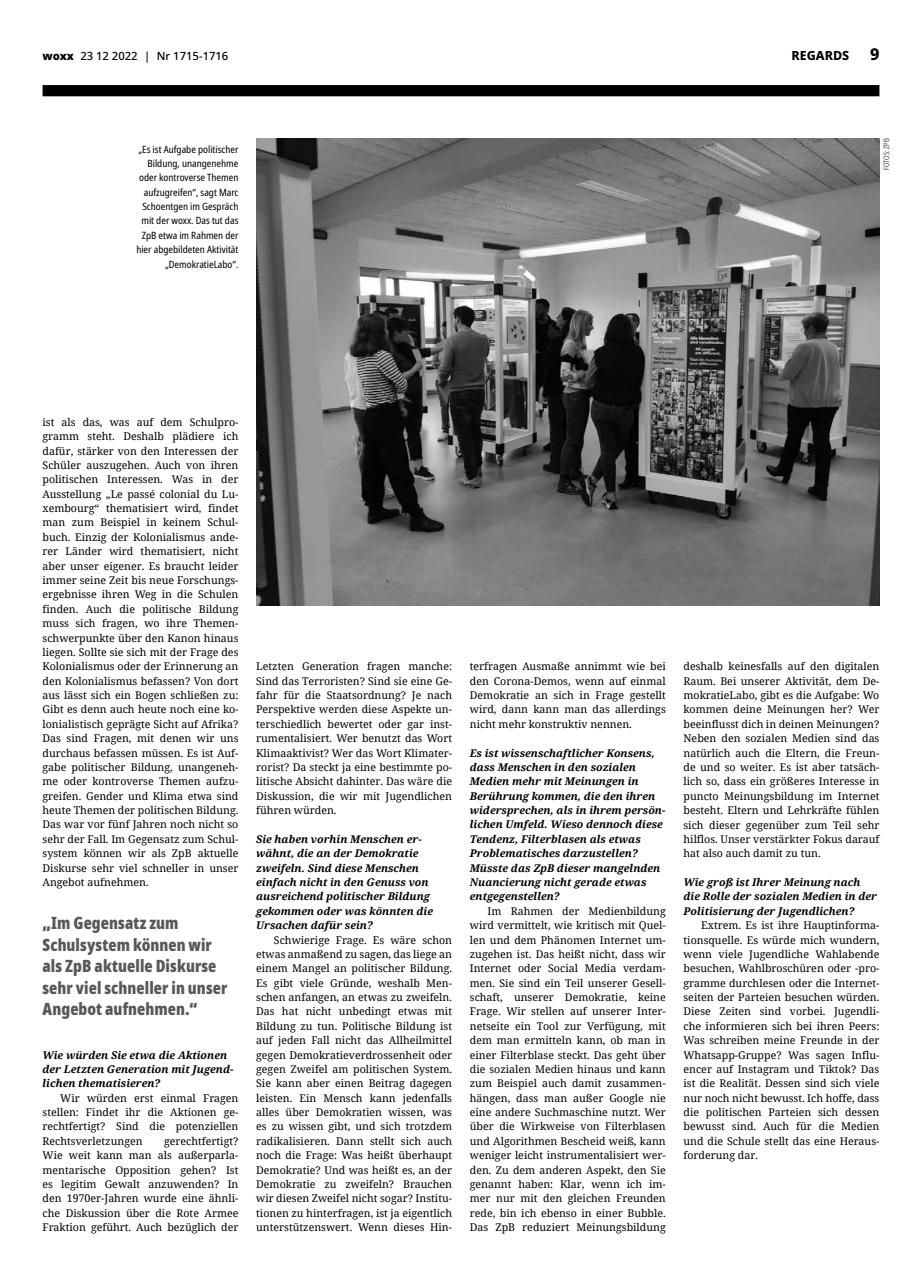
<style>
.page{position:relative;width:922px;height:1276px;background:#fff}
.page>*{position:absolute;margin:0;border:0;box-sizing:border-box;transform-origin:0 0}
.t1{font:900 extra-condensed 16.88px/21.6px "Noto Sans";letter-spacing:.005em;color:#58585a}
.t2{font:800 16.25px "Noto Sans";color:#000}
.t3{font:800 12.5px "Noto Sans";color:#000}
.t4{font:500 11.25px "Noto Sans";color:#000}
.t5{font:10.62px/14.4px "Noto Serif";color:#000;text-align:justify}
.t6{font:italic 700 10.62px/14.4px "Noto Serif";color:#000}
.t7{font:condensed 10px/14.4px "Noto Sans";color:#000;text-align:right}
.t8{font:300 condensed 7.5px "Noto Sans";color:#000}
.s1{font-weight:900}
</style>
<div class="page">
<div style="left:43px;top:85px;width:836px;height:11px;background:#000"></div>
<img style="left:256px;top:138px;width:623px;height:467px">
<p class="t4" style="left:43px;top:48px;width:187px"><span class="s1">woxx</span> 23 12 2022 | Nr 1715-1716</p>
<p class="t3" style="left:791px;top:47px;width:59px">REGARDS</p>
<h2 class="t2" style="left:869px;top:42px;width:11px">9</h2>
<p class="t7" style="left:136px;top:142px;width:104px">„Es ist Aufgabe politischer<br>Bildung, unangenehme oder kontroverse Themen aufzugreifen“, sagt Marc<br>Schoentgen im Gespräch mit der woxx. Das tut das<br>ZpB etwa im Rahmen der hier abgebildeten Aktivität „DemokratieLabo“.</p>
<p class="t8" style="left:881px;top:170px;width:33px;rotate:-90deg">FOTOS: ZpB</p>
<p class="t5" style="left:43px;top:414px;width:197px">ist als das, was auf dem Schulpro&shy;gramm steht. Deshalb plädiere ich dafür, stärker von den Interessen der Schüler auszugehen. Auch von ihren politischen Interessen. Was in der Ausstellung „Le passé colonial du Lu&shy;xembourg“ thematisiert wird, findet man zum Beispiel in keinem Schul&shy;buch. Einzig der Kolonialismus ande&shy;rer Länder wird thematisiert, nicht aber unser eigener. Es braucht leider immer seine Zeit bis neue Forschungs&shy;ergebnisse ihren Weg in die Schulen finden. Auch die politische Bildung muss sich fragen, wo ihre Themen&shy;schwerpunkte über den Kanon hinaus liegen. Sollte sie sich mit der Frage des Kolonialismus oder der Erinnerung an den Kolonialismus befassen? Von dort aus lässt sich ein Bogen schließen zu:<br>Gibt es denn auch heute noch eine ko&shy;lonialistisch geprägte Sicht auf Afrika?<br>Das sind Fragen, mit denen wir uns durchaus befassen müssen. Es ist Auf&shy;gabe politischer Bildung, unangeneh&shy;me oder kontroverse Themen aufzu&shy;greifen. Gender und Klima etwa sind heute Themen der politischen Bildung.<br>Das war vor fünf Jahren noch nicht so sehr der Fall. Im Gegensatz zum Schul&shy;system können wir als ZpB aktuelle Diskurse sehr viel schneller in unser Angebot aufnehmen.</p>
<h1 class="t1" style="left:43px;top:912px;width:186px">„Im Gegensatz zum<br>Schulsystem können wir als ZpB aktuelle Diskurse sehr viel schneller in unser<br>Angebot aufnehmen.“</h1>
<p class="t6" style="left:43px;top:1047px;width:192px">Wie würden Sie etwa die Aktionen der Letzten Generation mit Jugend&shy;lichen thematisieren?</p>
<p class="t5" style="left:43px;top:1090px;width:197px;text-indent:18px">Wir würden erst einmal Fragen stellen: Findet ihr die Aktionen ge&shy;rechtfertigt? Sind die potenziellen Rechtsverletzungen</p>
<p class="t5" style="left:43px;top:1133px;width:197px;text-indent:121px">gerechtfertigt?<br>Wie weit kann man als außerparla&shy;mentarische Opposition gehen? Ist es legitim Gewalt anzuwenden? In den 1970er-Jahren wurde eine ähnli&shy;che Diskussion über die Rote Armee Fraktion geführt. Auch bezüglich der</p>
<p class="t5" style="left:256px;top:659px;width:197px">Letzten Generation fragen manche:<br>Sind das Terroristen? Sind sie eine Ge&shy;fahr für die Staatsordnung? Je nach Perspektive werden diese Aspekte un&shy;terschiedlich bewertet oder gar inst&shy;rumentalisiert. Wer benutzt das Wort Klimaaktivist? Wer das Wort Klimater&shy;rorist? Da steckt ja eine bestimmte po&shy;litische Absicht dahinter. Das wäre die Diskussion, die wir mit Jugendlichen führen würden.</p>
<p class="t6" style="left:256px;top:831px;width:178px">Sie haben vorhin Menschen er&shy;wähnt, die an der Demokratie zweifeln. Sind diese Menschen einfach nicht in den Genuss von ausreichend politischer Bildung gekommen oder was könnten die<br>Ursachen dafür sein?</p>
<p class="t5" style="left:256px;top:932px;width:197px;text-indent:18px">Schwierige Frage. Es wäre schon etwas anmaßend zu sagen, das liege an einem Mangel an politischer Bildung.<br>Es gibt viele Gründe, weshalb Men&shy;schen anfangen, an etwas zu zweifeln.<br>Das hat nicht unbedingt etwas mit Bildung zu tun. Politische Bildung ist auf jeden Fall nicht das Allheilmittel gegen Demokratieverdrossenheit oder gegen Zweifel am politischen System.<br>Sie kann aber einen Beitrag dagegen leisten. Ein Mensch kann jedenfalls alles über Demokratien wissen, was es zu wissen gibt, und sich trotzdem radikalisieren. Dann stellt sich auch noch die Frage: Was heißt überhaupt Demokratie? Und was heißt es, an der Demokratie zu zweifeln? Brauchen wir diesen Zweifel nicht sogar? Institu&shy;tionen zu hinterfragen, ist ja eigentlich unterstützenswert. Wenn dieses Hin-</p>
<p class="t5" style="left:469px;top:659px;width:197px">terfragen Ausmaße annimmt wie bei den Corona-Demos, wenn auf einmal Demokratie an sich in Frage gestellt wird, dann kann man das allerdings nicht mehr konstruktiv nennen.</p>
<p class="t6" style="left:469px;top:745px;width:197px">Es ist wissenschaftlicher Konsens, dass Menschen in den sozialen<br>Medien mehr mit Meinungen in<br>Berührung kommen, die den ihren widersprechen, als in ihrem persön&shy;lichen Umfeld. Wieso dennoch diese<br>Tendenz, Filterblasen als etwas<br>Problematisches darzustellen?<br>Müsste das ZpB dieser mangelnden<br>Nuancierung nicht gerade etwas entgegenstellen?</p>
<p class="t5" style="left:469px;top:903px;width:197px;text-indent:18px">Im Rahmen der Medienbildung wird vermittelt, wie kritisch mit Quel&shy;len und dem Phänomen Internet um&shy;zugehen ist. Das heißt nicht, dass wir Internet oder Social Media verdam&shy;men. Sie sind ein Teil unserer Gesell&shy;schaft, unserer Demokratie, keine Frage. Wir stellen auf unserer Inter&shy;netseite ein Tool zur Verfügung, mit dem man ermitteln kann, ob man in einer Filterblase steckt. Das geht über die sozialen Medien hinaus und kann zum Beispiel auch damit zusammen&shy;hängen, dass man außer Google nie eine andere Suchmaschine nutzt. Wer über die Wirkweise von Filterblasen und Algorithmen Bescheid weiß, kann weniger leicht instrumentalisiert wer&shy;den. Zu dem anderen Aspekt, den Sie genannt haben: Klar, wenn ich im&shy;mer nur mit den gleichen Freunden rede, bin ich ebenso in einer Bubble.<br>Das ZpB reduziert Meinungsbildung</p>
<p class="t5" style="left:683px;top:659px;width:197px">deshalb keinesfalls auf den digitalen Raum. Bei unserer Aktivität, dem De&shy;mokratieLabo, gibt es die Aufgabe: Wo kommen deine Meinungen her? Wer beeinflusst dich in deinen Meinungen?<br>Neben den sozialen Medien sind das natürlich auch die Eltern, die Freun&shy;de und so weiter. Es ist aber tatsäch&shy;lich so, dass ein größeres Interesse in puncto Meinungsbildung im Internet besteht. Eltern und Lehrkräfte fühlen sich dieser gegenüber zum Teil sehr hilflos. Unser verstärkter Fokus darauf hat also auch damit zu tun.</p>
<p class="t6" style="left:683px;top:874px;width:195px">Wie groß ist Ihrer Meinung nach die Rolle der sozialen Medien in der<br>Politisierung der Jugendlichen?</p>
<p class="t5" style="left:683px;top:917px;width:197px;text-indent:18px">Extrem. Es ist ihre Hauptinforma&shy;tionsquelle. Es würde mich wundern, wenn viele Jugendliche Wahlabende besuchen, Wahlbroschüren oder -pro&shy;gramme durchlesen oder die Internet&shy;seiten der Parteien besuchen würden.<br>Diese Zeiten sind vorbei. Jugendli&shy;che informieren sich bei ihren Peers:<br>Was schreiben meine Freunde in der Whatsapp-Gruppe? Was sagen Influ&shy;encer auf Instagram und Tiktok? Das ist die Realität. Dessen sind sich viele nur noch nicht bewusst. Ich hoffe, dass die politischen Parteien sich dessen bewusst sind. Auch für die Medien und die Schule stellt das eine Heraus&shy;forderung dar.</p>
</div>
